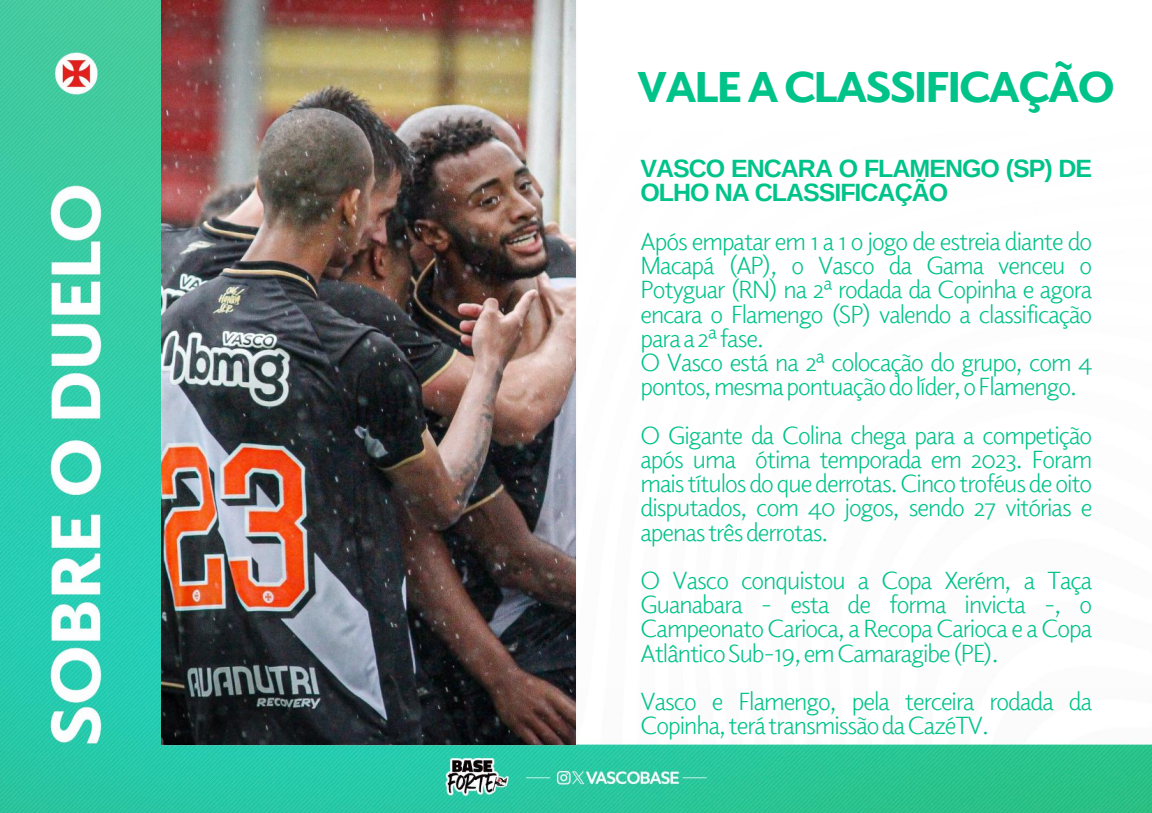
<style>
.page{position:relative;width:1152px;height:813px;background:#fff}
.page>*{position:absolute;margin:0;border:0;box-sizing:border-box;transform-origin:0 0}
.t1{font:900 43.65px "Elido";letter-spacing:-.04em;color:#00c38a}
.t2{font:24.97px/24.2px "Elido";letter-spacing:-.04em;color:#00c38a}
.t3{font:700 24.97px/24.2px "Arimo";letter-spacing:-.04em;color:#00c38a}
</style>
<div class="page">
<img style="left:0;top:0;width:1152px;height:812px">
<img style="left:162px;top:0;width:414px;height:744px">
<h1 class="t1" style="left:637px;top:57px;width:479px">VALE A CLASSIFICAÇÃO</h1>
<p class="t3" style="left:641px;top:156px;width:453px">VASCO ENCARA O FLAMENGO (SP) DE<br>OLHO NA CLASSIFICAÇÃO</p>
<p class="t2" style="left:641px;top:228px;width:453px">Após empatar em 1 a 1 o jogo de estreia diante do Macapá (AP), o Vasco da Gama venceu o Potyguar (RN) na 2ª rodada da Copinha e agora encara o Flamengo (SP) valendo a classificação paraa2ªfase.<br>O Vasco está na 2ª colocação do grupo, com 4 pontos,mesmapontuaçãodolíder,oFlamengo.</p>
<p class="t2" style="left:641px;top:422px;width:453px;text-align:justify">O Gigante da Colina chega para a competição após uma ótima temporada em 2023. Foram mais títulos do que derrotas. Cinco troféus de oito disputados, com 40 jogos, sendo 27 vitórias e apenastrêsderrotas.</p>
<p class="t2" style="left:641px;top:567px;width:453px;text-align:justify">O Vasco conquistou a Copa Xerém, a Taça Guanabara - esta de forma invicta -, o Campeonato Carioca, a Recopa Carioca e a Copa AtlânticoSub-19,emCamaragibe(PE).</p>
<p class="t2" style="left:641px;top:688px;width:453px">Vasco e Flamengo, pela terceira rodada da<br>Copinha,terátransmissãodaCazéTV.</p>
</div>
